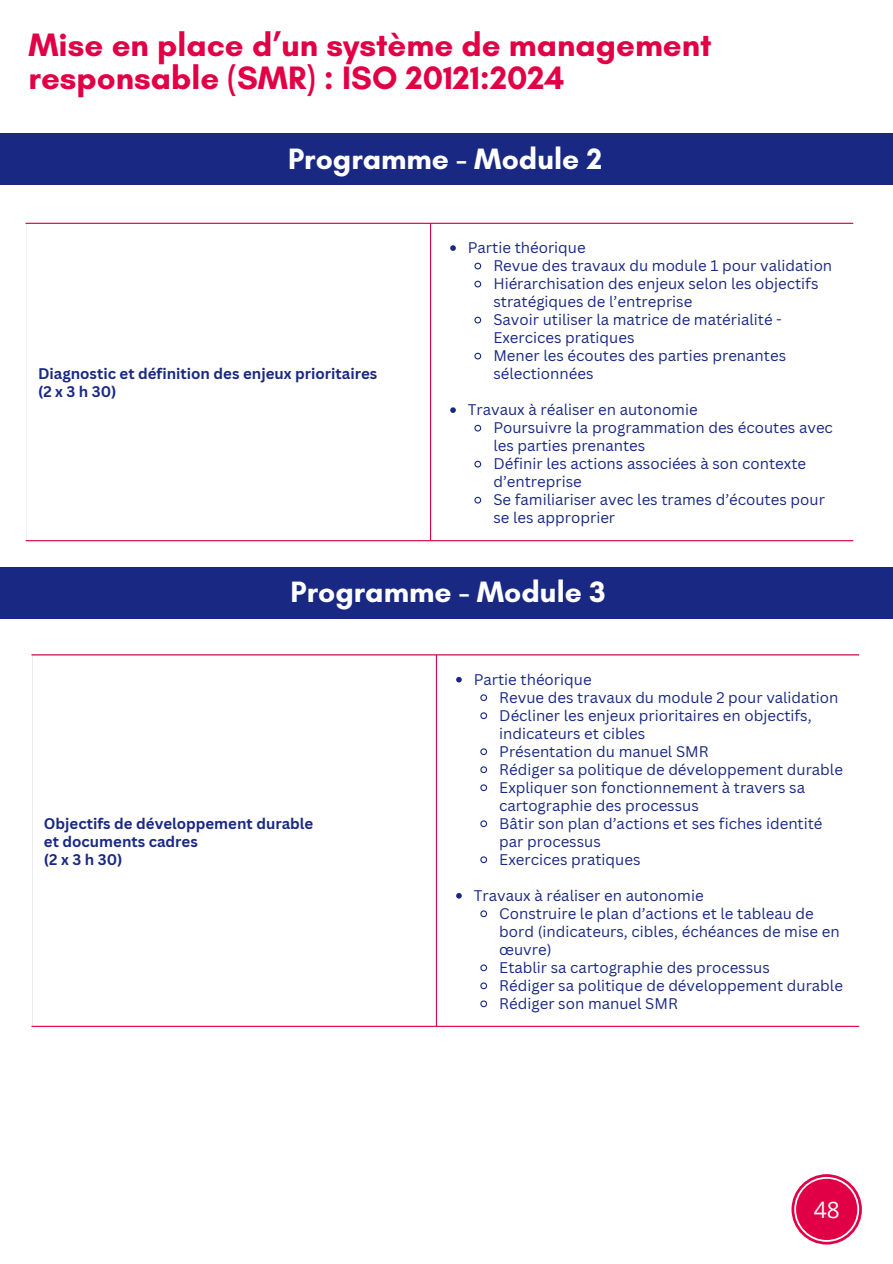
<style>
.page{position:relative;width:893px;height:1264px;background:#fff}
.page>*{position:absolute;margin:0;border:0;box-sizing:border-box;transform-origin:0 0}
.t1{font:700 33px/32.7px "Glacial Indifference";color:#e10046}
.t2{font:700 30px "Glacial Indifference";color:#fff}
.t3{font:22.65px "Open Sans";color:#fefefe}
.t4{font:15px/18px "Canva Sans";color:#192882}
.t5{font:700 15px "Canva Sans";color:#192882}
</style>
<div class="page">
<div style="left:0;top:134px;width:892px;height:51px;background:#192882"></div>
<svg style="left:450px;top:245px;width:6px;height:6px"></svg>
<svg style="left:474px;top:262px;width:8px;height:8px"></svg>
<svg style="left:474px;top:280px;width:8px;height:8px"></svg>
<svg style="left:474px;top:316px;width:8px;height:8px"></svg>
<svg style="left:474px;top:352px;width:8px;height:8px"></svg>
<svg style="left:450px;top:407px;width:6px;height:6px"></svg>
<svg style="left:474px;top:424px;width:8px;height:8px"></svg>
<svg style="left:474px;top:460px;width:8px;height:8px"></svg>
<svg style="left:474px;top:496px;width:8px;height:8px"></svg>
<hr style="left:430px;top:224px;width:1px;height:316px;background:#e10046">
<hr style="left:26px;top:223px;width:827px;height:1px;background:#e10046">
<hr style="left:26px;top:540px;width:827px;height:1px;background:#e10046">
<svg style="left:791px;top:1174px;width:70px;height:70px"></svg>
<div style="left:796px;top:1178px;width:61px;height:61px;background:#e10046;border-radius:50%"></div>
<div style="left:0;top:567px;width:892px;height:51px;background:#192882"></div>
<svg style="left:456px;top:677px;width:5px;height:5px"></svg>
<svg style="left:480px;top:694px;width:8px;height:8px"></svg>
<svg style="left:480px;top:712px;width:8px;height:8px"></svg>
<svg style="left:480px;top:748px;width:8px;height:8px"></svg>
<svg style="left:480px;top:766px;width:8px;height:8px"></svg>
<svg style="left:480px;top:784px;width:8px;height:8px"></svg>
<svg style="left:480px;top:820px;width:8px;height:8px"></svg>
<svg style="left:480px;top:856px;width:8px;height:8px"></svg>
<svg style="left:456px;top:893px;width:5px;height:5px"></svg>
<svg style="left:480px;top:910px;width:8px;height:8px"></svg>
<svg style="left:480px;top:964px;width:8px;height:8px"></svg>
<svg style="left:480px;top:982px;width:8px;height:8px"></svg>
<svg style="left:480px;top:1000px;width:8px;height:8px"></svg>
<hr style="left:436px;top:655px;width:1px;height:370px;background:#e10046">
<hr style="left:32px;top:654px;width:827px;height:1px;background:#e10046">
<hr style="left:32px;top:1025px;width:827px;height:1px;background:#e10046">
<h1 class="t1" style="left:28px;top:28px;width:684px">Mise en place d’un système de management responsable (SMR) : ISO 20121:2024</h1>
<h1 class="t2" style="left:288px;top:140px;width:316px">Programme - Module 2</h1>
<h1 class="t5" style="left:38px;top:363px;width:341px">Diagnostic et définition des enjeux prioritaires</h1>
<p class="t5" style="left:38px;top:381px;width:80px">(2x3h30)</p>
<p class="t4" style="left:468px;top:238px;width:119px">Partie théorique</p>
<p class="t4" style="left:493px;top:256px;width:340px">Revue des travaux du module 1 pour validation</p>
<p class="t4" style="left:493px;top:274px;width:326px">Hiérarchisation des enjeux selon les objectifs stratégiques de l’entreprise</p>
<p class="t4" style="left:493px;top:310px;width:290px">Savoir utiliser la matrice de matérialité -<br>Exercices pratiques</p>
<p class="t4" style="left:493px;top:346px;width:294px">Mener les écoutes des parties prenantes sélectionnées</p>
<p class="t4" style="left:468px;top:400px;width:231px">Travaux à réaliser en autonomie</p>
<p class="t4" style="left:493px;top:418px;width:341px">Poursuivre la programmation des écoutes avec les parties prenantes</p>
<p class="t4" style="left:493px;top:454px;width:314px">Définir les actions associées à son contexte d’entreprise</p>
<p class="t4" style="left:493px;top:490px;width:333px">Se familiariser avec les trames d’écoutes pour se les approprier</p>
<p class="t2" style="left:290px;top:573px;width:316px">Programme - Module 3</p>
<p class="t5" style="left:44px;top:812px;width:271px">Objectifs de développement durable</p>
<p class="t5" style="left:44px;top:830px;width:155px">et documents cadres</p>
<p class="t5" style="left:44px;top:848px;width:80px">(2x3h30)</p>
<p class="t4" style="left:473px;top:670px;width:119px">Partie théorique</p>
<p class="t4" style="left:499px;top:688px;width:340px">Revue des travaux du module 2 pour validation</p>
<p class="t4" style="left:499px;top:706px;width:314px">Décliner les enjeux prioritaires en objectifs, indicateurs et cibles</p>
<p class="t4" style="left:499px;top:742px;width:211px">Présentation du manuel SMR</p>
<p class="t4" style="left:499px;top:760px;width:345px">Rédiger sa politique de développement durable</p>
<p class="t4" style="left:499px;top:778px;width:307px">Expliquer son fonctionnement à travers sa cartographie des processus</p>
<p class="t4" style="left:499px;top:814px;width:325px">Bâtir son plan d’actions et ses fiches identité par processus</p>
<p class="t4" style="left:499px;top:850px;width:143px">Exercices pratiques</p>
<p class="t4" style="left:473px;top:886px;width:231px">Travaux à réaliser en autonomie</p>
<p class="t4" style="left:499px;top:904px;width:342px">Construire le plan d’actions et le tableau de bord (indicateurs, cibles, échéances de mise en œuvre)</p>
<p class="t4" style="left:499px;top:958px;width:272px">Etablir sa cartographie des processus</p>
<p class="t4" style="left:499px;top:976px;width:345px">Rédiger sa politique de développement durable</p>
<p class="t4" style="left:499px;top:994px;width:180px">Rédiger son manuel SMR</p>
<p class="t3" style="left:813px;top:1193px;width:27px">48</p>
</div>
